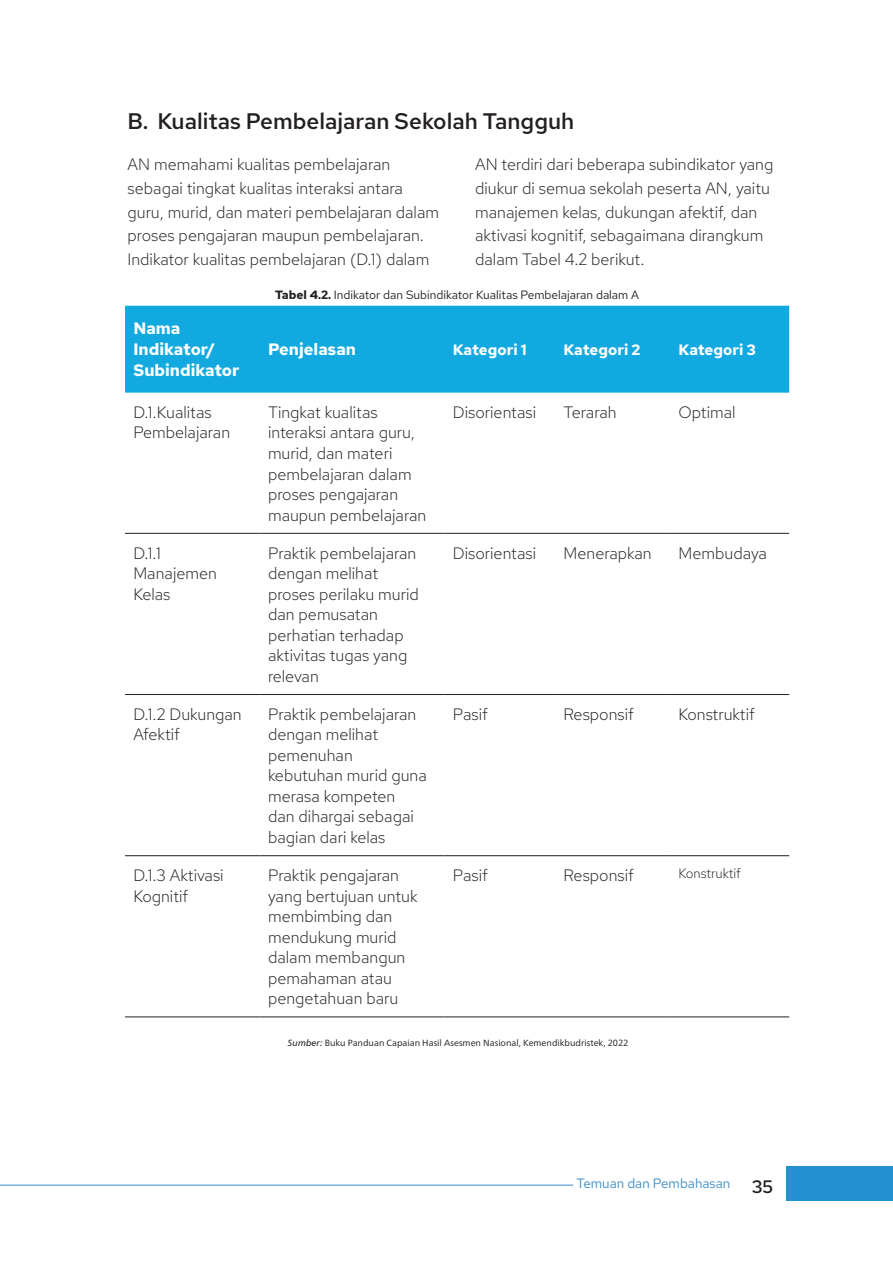
<style>
.page{position:relative;width:893px;height:1263px;background:#fff}
.page>*{position:absolute;margin:0;border:0;box-sizing:border-box;transform-origin:0 0}
.t1{font:600 22.5px "Red Hat Text";color:#231f20}
.Body{font:300 16.5px/20.5px "Red Hat Text";color:#231f20}
.P1_Medium{font:300 16.5px/23.7px "Red Hat Text";color:#231f20}
.Table_tittle{font:700 16.5px/21px "Red Hat Text";color:#fff}
.Table_tittle-2{font:700 15px "Red Hat Text";color:#fff}
.t2{font:13.5px "Red Hat Text";color:#3c8eca}
.Body-2{font:300 13.5px "Red Hat Text";color:#231f20}
.t3{font:12px "Red Hat Text";color:#231f20}
.caption_sumber{font:9px "Neue Frutiger World";color:#231f20}
.s1{font-weight:700}
.s2{font-style:italic}
.s3{font-weight:500;font-size:18px;color:#231f20}
</style>
<div class="page">
<div style="left:787px;top:1166px;width:106px;height:34px;background:#2491d0"></div>
<hr style="left:0;top:1185px;width:573px;height:1px;background:#3c8eca">
<div style="left:125px;top:306px;width:664px;height:87px;background:#12a9e1"></div>
<hr style="left:125px;top:533px;width:135px;height:1px;background:#231f20">
<hr style="left:260px;top:533px;width:184px;height:1px;background:#231f20">
<hr style="left:444px;top:533px;width:111px;height:1px;background:#231f20">
<hr style="left:555px;top:533px;width:115px;height:1px;background:#231f20">
<hr style="left:670px;top:533px;width:119px;height:1px;background:#231f20">
<hr style="left:125px;top:694px;width:135px;height:1px;background:#231f20">
<hr style="left:260px;top:694px;width:184px;height:1px;background:#231f20">
<hr style="left:444px;top:694px;width:111px;height:1px;background:#231f20">
<hr style="left:555px;top:694px;width:115px;height:1px;background:#231f20">
<hr style="left:670px;top:694px;width:119px;height:1px;background:#231f20">
<hr style="left:125px;top:855px;width:135px;height:1px;background:#231f20">
<hr style="left:260px;top:855px;width:184px;height:1px;background:#231f20">
<hr style="left:444px;top:855px;width:111px;height:1px;background:#231f20">
<hr style="left:555px;top:855px;width:115px;height:1px;background:#231f20">
<hr style="left:670px;top:855px;width:119px;height:1px;background:#231f20">
<hr style="left:125px;top:1017px;width:135px;height:1px;background:#231f20">
<hr style="left:260px;top:1017px;width:184px;height:1px;background:#231f20">
<hr style="left:444px;top:1017px;width:111px;height:1px;background:#231f20">
<hr style="left:555px;top:1017px;width:115px;height:1px;background:#231f20">
<hr style="left:670px;top:1017px;width:119px;height:1px;background:#231f20">
<p class="t1" style="left:128px;top:107px;width:448px">B. Kualitas Pembelajaran Sekolah Tangguh</p>
<p class="P1_Medium" style="left:128px;top:152px;width:313px">AN memahami kualitas pembelajaran sebagai tingkat kualitas interaksi antara guru, murid, dan materi pembelajaran dalam proses pengajaran maupun pembelajaran.<br>Indikator kualitas pembelajaran (D.1) dalam</p>
<p class="P1_Medium" style="left:475px;top:152px;width:300px">AN terdiri dari beberapa subindikator yang diukur di semua sekolah peserta AN, yaitu manajemen kelas, dukungan afektif, dan aktivasi kognitif, sebagaimana dirangkum dalam Tabel 4.2 berikut.</p>
<p class="t3" style="left:275px;top:287px;width:366px"><span class="s1">Tabel 4.2.</span> Indikator dan Subindikator Kualitas Pembelajaran dalam A</p>
<p class="Table_tittle" style="left:134px;top:318px;width:107px">Nama<br>Indikator/<br>Subindikator</p>
<p class="Table_tittle" style="left:268px;top:339px;width:90px">Penjelasan</p>
<p class="Table_tittle-2" style="left:453px;top:340px;width:75px">Kategori 1</p>
<p class="Table_tittle-2" style="left:564px;top:340px;width:78px">Kategori 2</p>
<p class="Table_tittle-2" style="left:679px;top:340px;width:79px">Kategori 3</p>
<p class="Body" style="left:134px;top:402px;width:98px">D.1.Kualitas<br>Pembelajaran</p>
<p class="Body" style="left:268px;top:402px;width:160px">Tingkat kualitas interaksi antara guru, murid, dan materi pembelajaran dalam proses pengajaran maupun pembelajaran</p>
<p class="Body" style="left:453px;top:402px;width:85px">Disorientasi</p>
<p class="Body" style="left:564px;top:402px;width:55px">Terarah</p>
<p class="Body" style="left:679px;top:402px;width:58px">Optimal</p>
<p class="Body" style="left:134px;top:542px;width:85px">D.1.1<br>Manajemen<br>Kelas</p>
<p class="Body" style="left:268px;top:542px;width:152px">Praktik pembelajaran dengan melihat proses perilaku murid dan pemusatan perhatian terhadap aktivitas tugas yang relevan</p>
<p class="Body" style="left:453px;top:542px;width:85px">Disorientasi</p>
<p class="Body" style="left:564px;top:542px;width:90px">Menerapkan</p>
<p class="Body" style="left:679px;top:542px;width:90px">Membudaya</p>
<p class="Body" style="left:134px;top:703px;width:110px">D.1.2 Dukungan<br>Afektif</p>
<p class="Body" style="left:268px;top:703px;width:160px">Praktik pembelajaran dengan melihat pemenuhan kebutuhan murid guna merasa kompeten<br>dan dihargai sebagai bagian dari kelas</p>
<p class="Body" style="left:453px;top:703px;width:36px">Pasif</p>
<p class="Body" style="left:564px;top:703px;width:72px">Responsif</p>
<p class="Body" style="left:679px;top:703px;width:78px">Konstruktif</p>
<p class="Body" style="left:134px;top:865px;width:92px">D.1.3 Aktivasi<br>Kognitif</p>
<p class="Body" style="left:268px;top:865px;width:151px">Praktik pengajaran yang bertujuan untuk membimbing dan mendukung murid dalam membangun pemahaman atau pengetahuan baru</p>
<p class="Body" style="left:453px;top:865px;width:36px">Pasif</p>
<p class="Body" style="left:564px;top:865px;width:72px">Responsif</p>
<p class="Body-2" style="left:679px;top:864px;width:64px">Konstruktif</p>
<p class="caption_sumber" style="left:288px;top:1036px;width:342px"><span class="s2">Sumber:</span> Buku Panduan Capaian Hasil Asesmen Nasional, Kemendikbudristek, 2022</p>
<p class="t2" style="left:576px;top:1174px;width:198px">Temuan dan Pembahasan <span class="s3">35</span></p>
</div>
